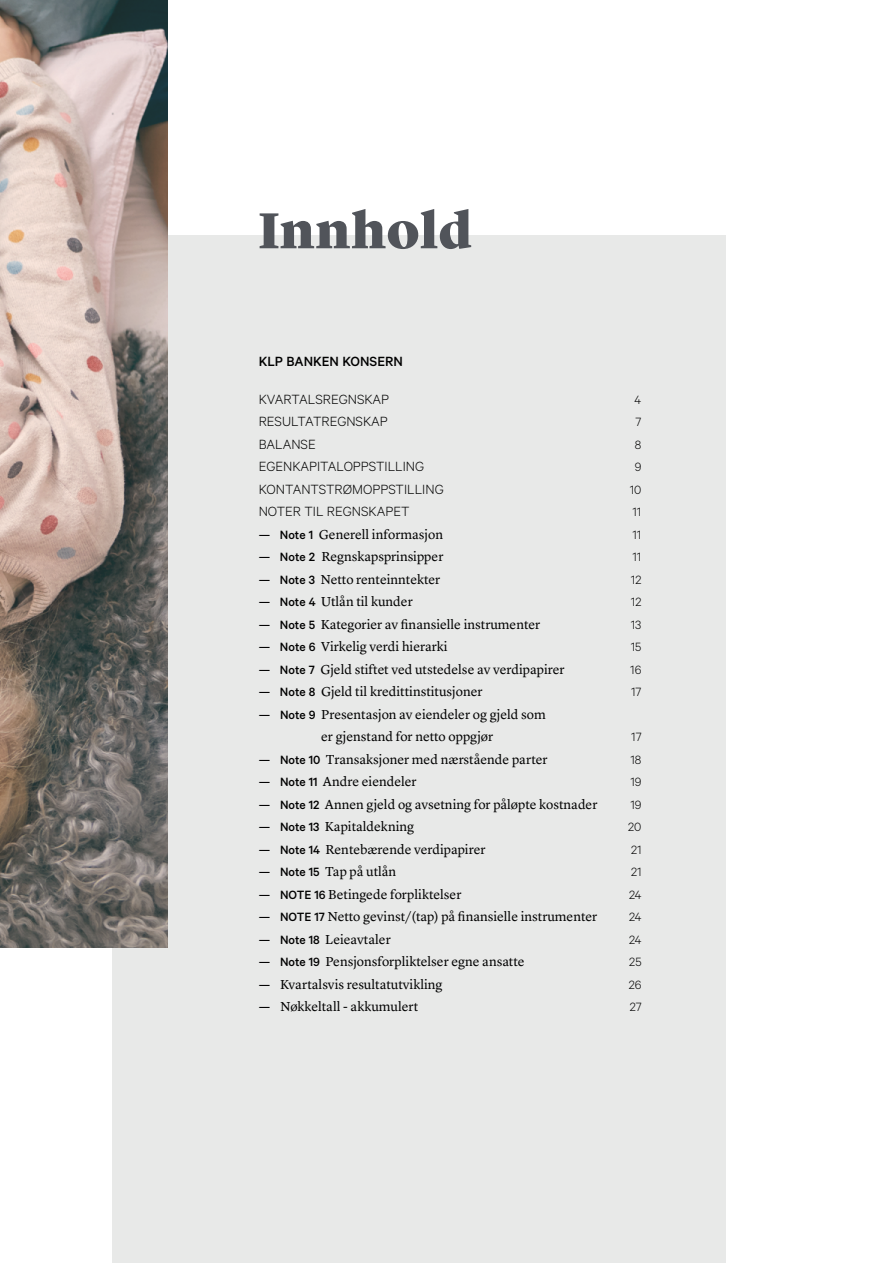
<style>
.page{position:relative;width:893px;height:1263px;background:#fff}
.page>*{position:absolute;margin:0;border:0;box-sizing:border-box;transform-origin:0 0}
.t1{font:900 52.5px "Lyon Display";letter-spacing:.015em;color:#51545a}
.t2{font:300 15px "Calibre";color:#000}
.t3{font:500 15px "Calibre";color:#000}
.t4{font:13.5px/22.5px "Lyon Text";color:#000}
.t5{font:300 13.5px "Calibre";color:#000}
.s1{font-family:"Calibre";font-weight:500}
</style>
<div class="page">
<div style="left:112px;top:235px;width:613px;height:1028px;background:#e8e9e8"></div>
<img style="left:0;top:0;width:167px;height:947px">
<h1 class="t1" style="left:259px;top:191px;width:215px">Innhold</h1>
<p class="t3" style="left:259px;top:352px;width:146px">KLP BANKEN KONSERN</p>
<p class="t2" style="left:259px;top:390px;width:132px">KVARTALSREGNSKAP</p>
<p class="t5" style="left:635px;top:391px;width:8px">4</p>
<p class="t2" style="left:259px;top:413px;width:131px">RESULTATREGNSKAP</p>
<p class="t5" style="left:636px;top:414px;width:7px">7</p>
<p class="t2" style="left:259px;top:435px;width:59px">BALANSE</p>
<p class="t5" style="left:635px;top:436px;width:8px">8</p>
<p class="t2" style="left:259px;top:458px;width:167px">EGENKAPITALOPPSTILLING</p>
<p class="t5" style="left:635px;top:459px;width:8px">9</p>
<p class="t2" style="left:259px;top:480px;width:186px">KONTANTSTRØMOPPSTILLING</p>
<p class="t5" style="left:630px;top:481px;width:13px">10</p>
<p class="t2" style="left:259px;top:503px;width:152px">NOTER TIL REGNSKAPET</p>
<p class="t5" style="left:632px;top:504px;width:10px">11</p>
<p class="t4" style="left:259px;top:522px;width:186px"><span class="s1">— Note 1</span> Generell informasjon</p>
<p class="t5" style="left:632px;top:526px;width:10px">11</p>
<p class="t4" style="left:259px;top:544px;width:186px"><span class="s1">— Note 2</span> Regnskapsprinsipper</p>
<p class="t5" style="left:632px;top:549px;width:10px">11</p>
<p class="t4" style="left:259px;top:567px;width:183px"><span class="s1">— Note 3</span> Netto renteinntekter</p>
<p class="t5" style="left:631px;top:571px;width:12px">12</p>
<p class="t4" style="left:259px;top:589px;width:156px"><span class="s1">— Note 4</span> Utlån til kunder</p>
<p class="t5" style="left:631px;top:594px;width:12px">12</p>
<p class="t4" style="left:259px;top:612px;width:283px"><span class="s1">— Note 5</span> Kategorier av finansielle instrumenter</p>
<p class="t5" style="left:631px;top:616px;width:12px">13</p>
<p class="t4" style="left:259px;top:634px;width:190px"><span class="s1">— Note 6</span> Virkelig verdi hierarki</p>
<p class="t5" style="left:631px;top:639px;width:12px">15</p>
<p class="t4" style="left:259px;top:657px;width:307px"><span class="s1">— Note 7</span> Gjeld stiftet ved utstedelse av verdipapirer</p>
<p class="t5" style="left:630px;top:661px;width:13px">16</p>
<p class="t4" style="left:259px;top:679px;width:225px"><span class="s1">— Note 8</span> Gjeld til kredittinstitusjoner</p>
<p class="t5" style="left:631px;top:684px;width:12px">17</p>
<p class="t4" style="left:321px;top:702px;width:226px;text-indent:-62px"><span class="s1">— Note 9</span> Presentasjon av eiendeler og gjeld som er gjenstand for netto oppgjør</p>
<p class="t5" style="left:631px;top:729px;width:12px">17</p>
<p class="t4" style="left:259px;top:747px;width:290px"><span class="s1">— Note 10</span> Transaksjoner med nærstående parter</p>
<p class="t5" style="left:630px;top:751px;width:12px">18</p>
<p class="t4" style="left:259px;top:769px;width:159px"><span class="s1">— Note 11</span> Andre eiendeler</p>
<p class="t5" style="left:630px;top:774px;width:13px">19</p>
<p class="t4" style="left:259px;top:792px;width:340px"><span class="s1">— Note 12</span> Annen gjeld og avsetning for påløpte kostnader</p>
<p class="t5" style="left:630px;top:796px;width:13px">19</p>
<p class="t4" style="left:259px;top:814px;width:157px"><span class="s1">— Note 13</span> Kapitaldekning</p>
<p class="t5" style="left:628px;top:819px;width:15px">20</p>
<p class="t4" style="left:259px;top:837px;width:228px"><span class="s1">— Note 14</span> Rentebærende verdipapirer</p>
<p class="t5" style="left:631px;top:841px;width:12px">21</p>
<p class="t4" style="left:259px;top:859px;width:139px"><span class="s1">— Note 15</span> Tap på utlån</p>
<p class="t5" style="left:631px;top:864px;width:12px">21</p>
<p class="t4" style="left:259px;top:882px;width:204px"><span class="s1">— NOTE 16</span> Betingede forpliktelser</p>
<p class="t5" style="left:629px;top:887px;width:14px">24</p>
<p class="t4" style="left:259px;top:904px;width:340px"><span class="s1">— NOTE 17</span> Netto gevinst/(tap) på finansielle instrumenter</p>
<p class="t5" style="left:629px;top:909px;width:14px">24</p>
<p class="t4" style="left:259px;top:927px;width:133px"><span class="s1">— Note 18</span> Leieavtaler</p>
<p class="t5" style="left:629px;top:932px;width:14px">24</p>
<p class="t4" style="left:259px;top:949px;width:267px"><span class="s1">— Note 19</span> Pensjonsforpliktelser egne ansatte</p>
<p class="t5" style="left:629px;top:954px;width:14px">25</p>
<p class="t4" style="left:259px;top:972px;width:185px"><span class="s1">—</span> Kvartalsvis resultatutvikling</p>
<p class="t5" style="left:629px;top:977px;width:14px">26</p>
<p class="t4" style="left:259px;top:994px;width:161px"><span class="s1">—</span> Nøkkeltall - akkumulert</p>
<p class="t5" style="left:630px;top:999px;width:13px">27</p>
</div>
